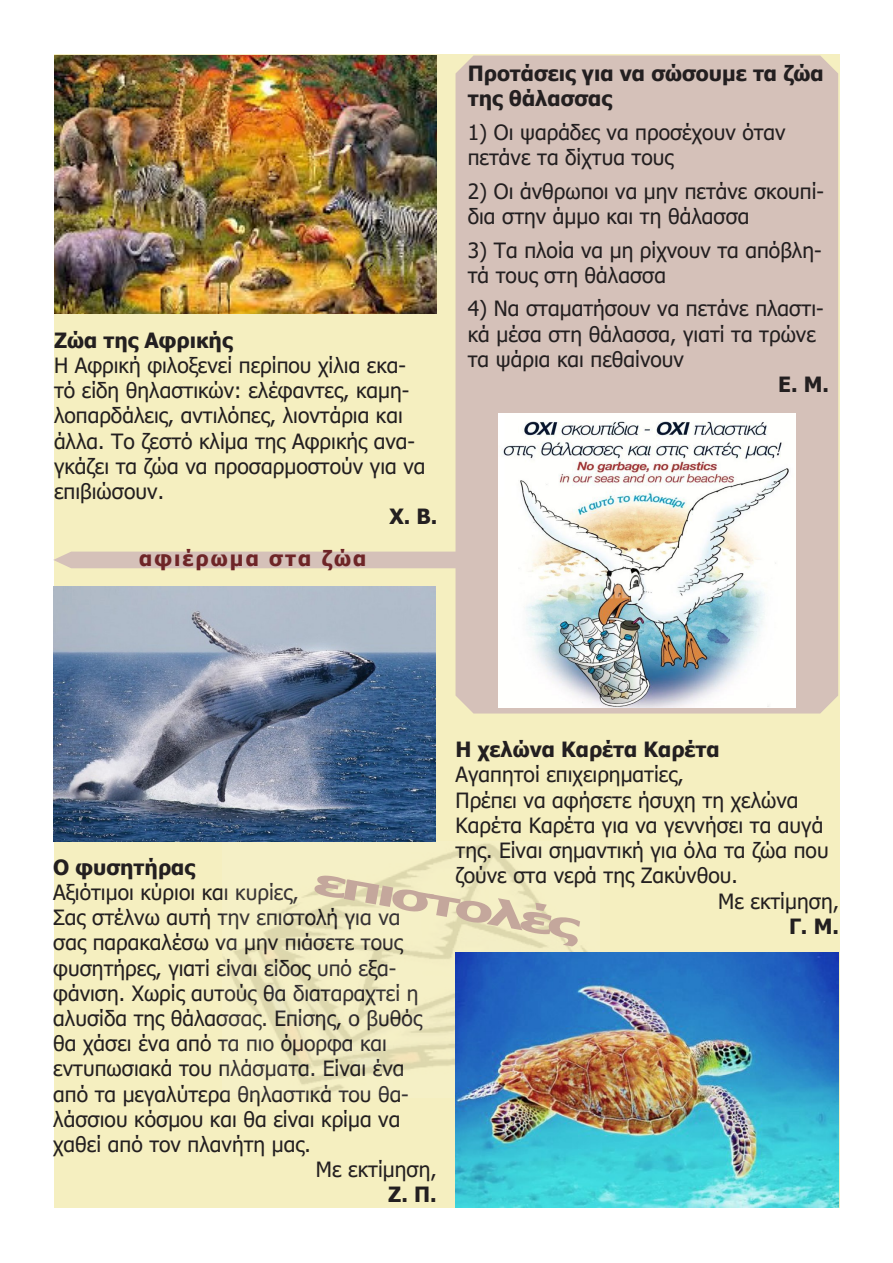
<style>
.page{position:relative;width:893px;height:1263px;background:#fff}
.page>*{position:absolute;margin:0;border:0;box-sizing:border-box;transform-origin:0 0}
.t1{font:700 36px "Tahoma";color:#c4a79c;scale:1.75 1}
.t2{font:21px/25.2px "Tahoma";color:#231f20}
.t3{font:700 21px/25.2px "Tahoma";color:#231f20}
.t4{font:700 21px "Tahoma";letter-spacing:.1em;color:#6e2527}
</style>
<div class="page">
<div style="left:54px;top:54px;width:785px;height:1153px;background:#f5efc0"></div>
<div style="left:53px;top:552px;width:402px;height:16px;background:#d5c1b9"></div>
<div style="left:455px;top:56px;width:383px;height:657px;background:#d5c1b9"></div>
<img style="left:222px;top:841px;width:365px;height:255px">
<img style="left:455px;top:952px;width:383px;height:255px">
<img style="left:54px;top:56px;width:383px;height:257px">
<img style="left:53px;top:586px;width:383px;height:255px">
<img style="left:498px;top:414px;width:298px;height:293px">
<p class="t3" style="left:54px;top:328px;width:180px">Ζώα της Αφρικής</p>
<p class="t2" style="left:54px;top:354px;width:373px">Η Αφρική φιλοξενεί περίπου χίλια εκα&shy;τό είδη θηλαστικών: ελέφαντες, καμη&shy;λοπαρδάλεις, αντιλόπες, λιοντάρια και άλλα. Το ζεστό κλίμα της Αφρικής ανα&shy;γκάζει τα ζώα να προσαρμοστούν για να επιβιώσουν.</p>
<p class="t3" style="left:389px;top:505px;width:50px">Χ. Β.</p>
<p class="t4" style="left:139px;top:543px;width:229px">αφιέρωμα στα ζώα</p>
<p class="t3" style="left:468px;top:61px;width:357px">Προτάσεις για να σώσουμε τα ζώα της θάλασσας</p>
<p class="t2" style="left:468px;top:121px;width:319px">1) Οι ψαράδες να προσέχουν όταν πετάνε τα δίχτυα τους</p>
<p class="t2" style="left:468px;top:180px;width:358px">2) Οι άνθρωποι να μην πετάνε σκουπί&shy;δια στην άμμο και τη θάλασσα</p>
<p class="t2" style="left:468px;top:238px;width:355px">3) Τα πλοία να μη ρίχνουν τα απόβλη&shy;τά τους στη θάλασσα</p>
<p class="t2" style="left:468px;top:297px;width:357px">4) Να σταματήσουν να πετάνε πλαστι&shy;κά μέσα στη θάλασσα, γιατί τα τρώνε τα ψάρια και πεθαίνουν</p>
<p class="t3" style="left:778px;top:373px;width:52px">Ε. Μ.</p>
<p class="t3" style="left:455px;top:738px;width:266px">Η χελώνα Καρέτα Καρέτα</p>
<p class="t2" style="left:455px;top:763px;width:230px">Αγαπητοί επιχειρηματίες,</p>
<p class="t2" style="left:455px;top:789px;width:375px">Πρέπει να αφήσετε ήσυχη τη χελώνα Καρέτα Καρέτα για να γεννήσει τα αυγά της. Είναι σημαντική για όλα τα ζώα που ζούνε στα νερά της Ζακύνθου.</p>
<p class="t2" style="left:718px;top:889px;width:122px">Με εκτίμηση,</p>
<p class="t3" style="left:789px;top:914px;width:51px">Γ. Μ.</p>
<p class="t3" style="left:53px;top:855px;width:143px">Ο φυσητήρας</p>
<p class="t2" style="left:53px;top:881px;width:247px">Αξιότιμοι κύριοι και κυρίες,</p>
<p class="t2" style="left:53px;top:906px;width:370px">Σας στέλνω αυτή την επιστολή για να σας παρακαλέσω να μην πιάσετε τους φυσητήρες, γιατί είναι είδος υπό εξα&shy;φάνιση. Χωρίς αυτούς θα διαταραχτεί η αλυσίδα της θάλασσας. Επίσης, ο βυθός θα χάσει ένα από τα πιο όμορφα και εντυπωσιακά του πλάσματα. Είναι ένα από τα μεγαλύτερα θηλαστικά του θα&shy;λάσσιου κόσμου και θα είναι κρίμα να χαθεί από τον πλανήτη μας.</p>
<p class="t2" style="left:316px;top:1158px;width:122px">Με εκτίμηση,</p>
<p class="t3" style="left:388px;top:1183px;width:50px">Ζ. Π.</p>
<p class="t1" style="left:319px;top:855px;width:155px;rotate:10deg">επιστολές</p>
</div>
